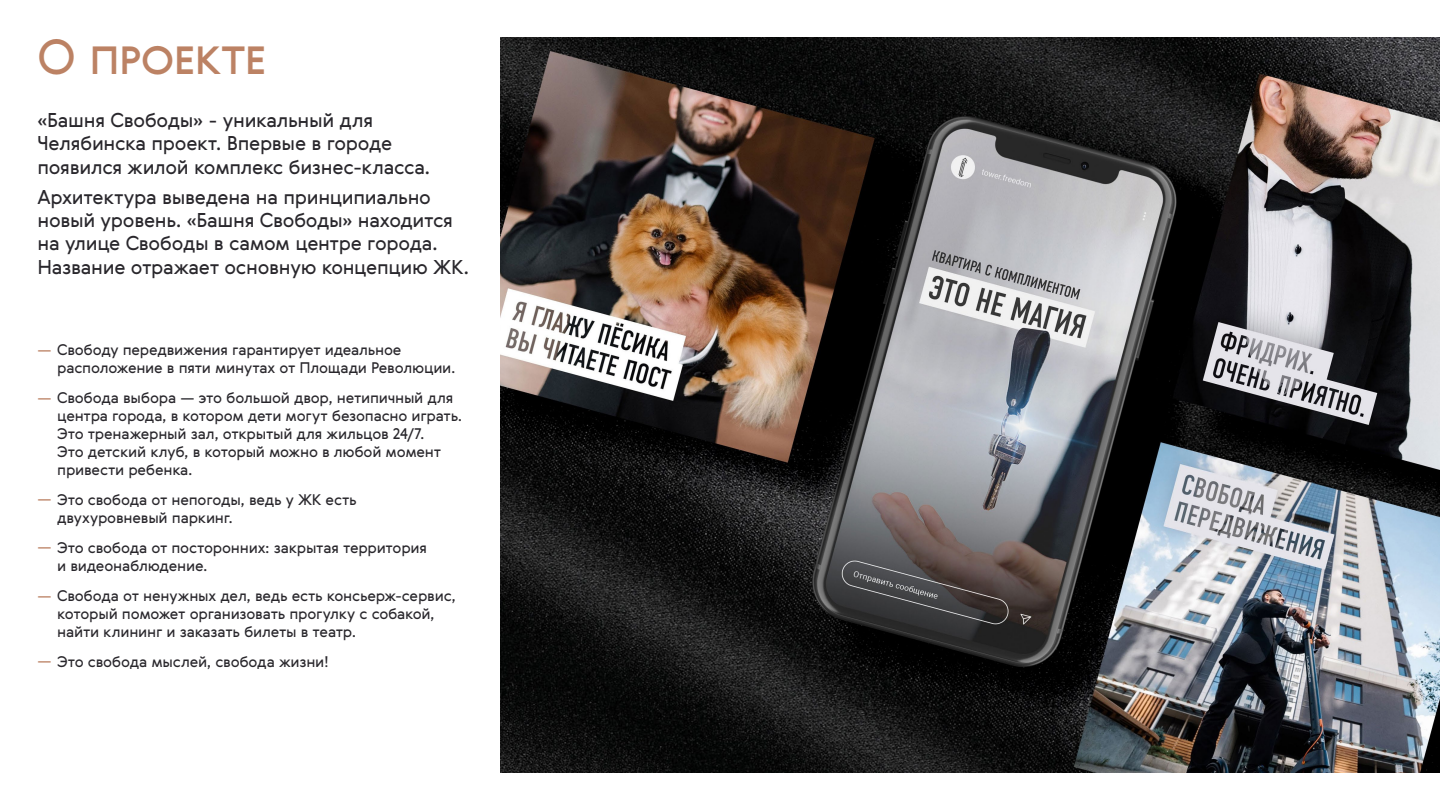
<style>
.page{position:relative;width:1440px;height:810px;background:#fff}
.page>*{position:absolute;margin:0;border:0;box-sizing:border-box;transform-origin:0 0}
.t1{font:48px "Gerbera";letter-spacing:-.025em;color:#bc8264}
.t2{font:19.5px/23.4px "Gerbera";letter-spacing:-.015em;color:#29272c}
.t3{font:15px/18px "Gerbera";letter-spacing:-.015em;color:#29272c}
.s1{color:#bc8264}
</style>
<div class="page">
<img style="left:501px;top:38px;width:939px;height:735px">
<h1 class="t1" style="left:38px;top:24px;width:231px">О проекте</h1>
<h2 class="t2" style="left:38px;top:108px;width:394px">«Башня Свободы» - уникальный для<br>Челябинска проект. Впервые в городе появился жилой комплекс бизнес-класса.</h2>
<h2 class="t2" style="left:38px;top:185px;width:433px">Архитектура выведена на принципиально новый уровень. «Башня Свободы» находится на улице Свободы в самом центре города.<br>Название отражает основную концепцию ЖК.</h2>
<p class="t3" style="left:57px;top:340px;width:400px;text-indent:-20px"><span class="s1">—</span> Свободу передвижения гарантирует идеальное расположение в пяти минутах от Площади Революции.</p>
<p class="t3" style="left:57px;top:388px;width:407px;text-indent:-20px"><span class="s1">—</span> Свобода выбора — это большой двор, нетипичный для центра города, в котором дети могут безопасно играть.<br>Это тренажерный зал, открытый для жильцов 24/7.<br>Это детский клуб, в который можно в любой момент привести ребенка.</p>
<p class="t3" style="left:57px;top:490px;width:301px;text-indent:-20px"><span class="s1">—</span> Это свобода от непогоды, ведь у ЖК есть двухуровневый паркинг.</p>
<p class="t3" style="left:57px;top:538px;width:371px;text-indent:-20px"><span class="s1">—</span> Это свобода от посторонних: закрытая территория и видеонаблюдение.</p>
<p class="t3" style="left:57px;top:586px;width:400px;text-indent:-20px"><span class="s1">—</span> Свобода от ненужных дел, ведь есть консьерж-сервис, который поможет организовать прогулку с собакой, найти клининг и заказать билеты в театр.</p>
<p class="t3" style="left:37px;top:652px;width:293px"><span class="s1">—</span> Это свобода мыслей, свобода жизни!</p>
</div>
